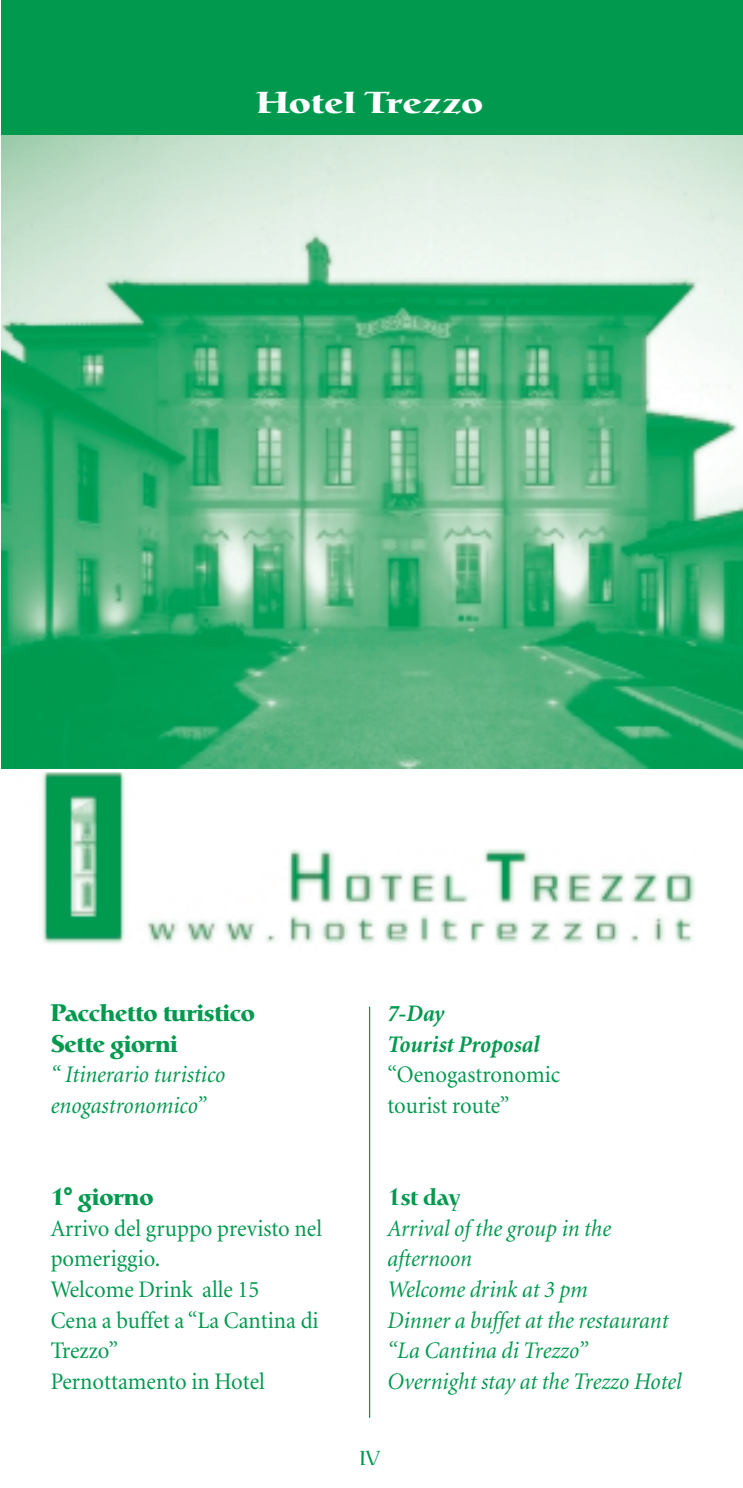
<style>
.page{position:relative;width:743px;height:1488px;background:#fff}
.page>*{position:absolute;margin:0;border:0;box-sizing:border-box;transform-origin:0 0}
.t1{font:700 30px "Catull";letter-spacing:.01em;color:#fff;scale:1.15 1}
.t2{font:italic 23.75px/30.8px "Minion";color:#00994e;scale:.95 1}
.t3{font:23.75px/30.8px "Minion";color:#00994e;scale:.95 1}
.t4{font:700 23.75px/30.8px "Catull";letter-spacing:-.01em;color:#00994e;scale:.95 1}
.t5{font:italic 700 23.75px/30.8px "Minion";color:#00994e;scale:.95 1}
.t6{font:500 23.75px "Catull";color:#00994e;scale:.95 1}
.t7{font:20px "Catull";color:#00994e}
</style>
<div class="page">
<img style="left:1px;top:135px;width:741px;height:633px">
<div style="left:1px;top:0;width:741px;height:135px;background:#00994e"></div>
<hr style="left:369px;top:1006px;width:1px;height:411px;background:#00994e">
<img style="left:42px;top:772px;width:653px;height:172px">
<p class="t1" style="left:256px;top:92px;width:198px">Hotel Trezzo</p>
<p class="t4" style="left:51px;top:1000px;width:216px">Pacchetto turistico<br>Sette giorni</p>
<p class="t2" style="left:51px;top:1061px;width:185px">“ Itinerario turistico enogastronomico”</p>
<p class="t4" style="left:51px;top:1184px;width:110px">1° giorno</p>
<p class="t3" style="left:51px;top:1214px;width:287px">Arrivo del gruppo previsto nel pomeriggio.<br>Welcome Drink alle 15<br>Cena a buffet a “La Cantina di<br>Trezzo”<br>Pernottamento in Hotel</p>
<p class="t5" style="left:387px;top:1000px;width:161px">7-Day<br>Tourist Proposal</p>
<p class="t3" style="left:387px;top:1061px;width:183px">“Oenogastronomic tourist route”</p>
<p class="t6" style="left:387px;top:1188px;width:79px">1st day</p>
<p class="t2" style="left:387px;top:1214px;width:311px">Arrival of the group in the afternoon<br>Welcome drink at 3 pm<br>Dinner a buffet at the restaurant “La Cantina di Trezzo”<br>Overnight stay at the Trezzo Hotel</p>
<p class="t7" style="left:359px;top:1451px;width:22px">IV</p>
</div>
